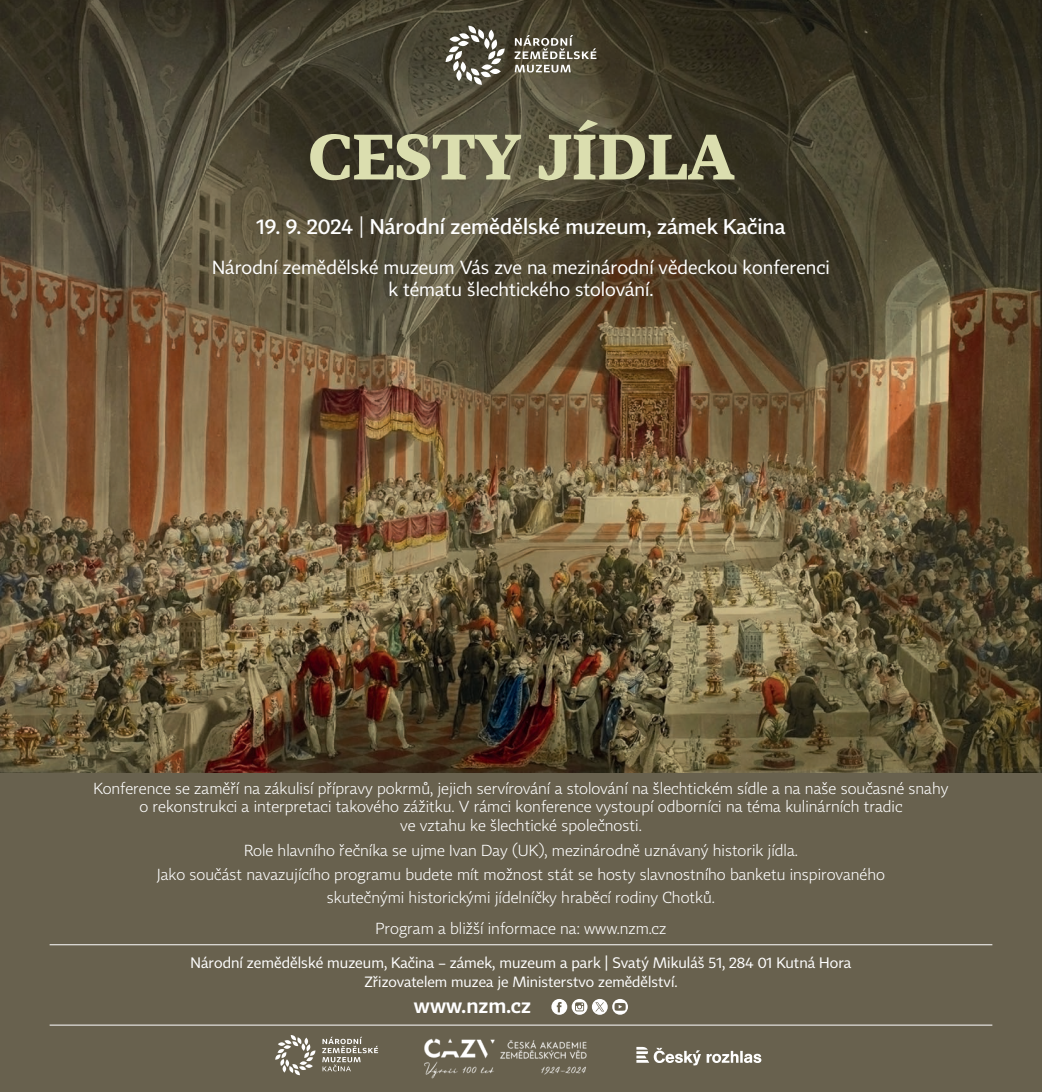
<style>
.page{position:relative;width:1042px;height:1092px;background:#fff}
.page>*{position:absolute;margin:0;border:0;box-sizing:border-box;transform-origin:0 0}
.t1{font:700 63px "Tabac G3";color:#dbdeaf}
.t2{font:500 21px "Tabac Sans";color:#fff}
.t3{font:600 20.65px "Tabac Sans";color:#fff}
.t4{font:18.72px/22.4px "Tabac Sans";color:#fff;text-align:center}
.t5{font:300 15.75px/18.9px "Tabac Sans";color:#fff;text-align:center}
.t6{font:14.88px "Tabac Sans";color:#fff}
.t7{font:14.7px "Tabac Sans";color:#fff}
.s1{font-family:"Tabac G3"}
.s2{font-family:"Tabac G3";font-weight:700}
</style>
<div class="page">
<div style="left:0;top:670px;width:1042px;height:421px;background:#68614e"></div>
<img style="left:0;top:0;width:1042px;height:772px">
<svg style="left:445px;top:26px;width:60px;height:59px"></svg>
<svg style="left:514px;top:35px;width:82px;height:24px;background:#787466"></svg>
<svg style="left:515px;top:65px;width:56px;height:7px"></svg>
<svg style="left:551px;top:999px;width:77px;height:15px"></svg>
<hr style="left:50px;top:1024px;width:942px;height:1px;background:#fff">
<hr style="left:50px;top:944px;width:942px;height:1px;background:#fff">
<svg style="left:322px;top:1036px;width:56px;height:35px"></svg>
<svg style="left:275px;top:1035px;width:40px;height:40px"></svg>
<svg style="left:636px;top:1046px;width:125px;height:19px"></svg>
<img style="left:424px;top:1038px;width:163px;height:41px">
<h1 class="t1" style="left:308px;top:114px;width:427px">CESTY JÍDLA</h1>
<h2 class="t2" style="left:256px;top:213px;width:530px">19. 9. 2024 <span class="s1">|</span> Národní zemědělské muzeum, zámek Kačina</h2>
<p class="t4" style="left:212px;top:256px;width:619px">Národní zemědělské muzeum Vás zve na mezinárodní vědeckou konferenci k tématu šlechtického stolování.</p>
<p class="t5" style="left:93px;top:778px;width:856px">Konference se zaměří na zákulisí přípravy pokrmů, jejich servírování a stolování na šlechtickém sídle a na naše současné snahy o rekonstrukci a interpretaci takového zážitku. V rámci konference vystoupí odborníci na téma kulinárních tradic<br>ve vztahu ke šlechtické společnosti.</p>
<p class="t5" style="left:157px;top:838px;width:730px;line-height:23.4px">Role hlavního řečníka se ujme Ivan Day (UK), mezinárodně uznávaný historik jídla.<br>Jako součást navazujícího programu budete mít možnost stát se hosty slavnostního banketu inspirovaného skutečnými historickými jídelníčky hraběcí rodiny Chotků.</p>
<p class="t5" style="left:376px;top:919px;width:292px">Program a bližší informace na: www.nzm.cz</p>
<p class="t6" style="left:191px;top:954px;width:662px">Národní zemědělské muzeum, Kačina – zámek, muzeum a park <span class="s2">|</span> Svatý Mikuláš 51, 284 01 Kutná Hora</p>
<p class="t7" style="left:364px;top:972px;width:315px">Zřizovatelem muzea je Ministerstvo zemědělství.</p>
<h3 class="t3" style="left:414px;top:992px;width:119px">www.nzm.cz</h3>
</div>
